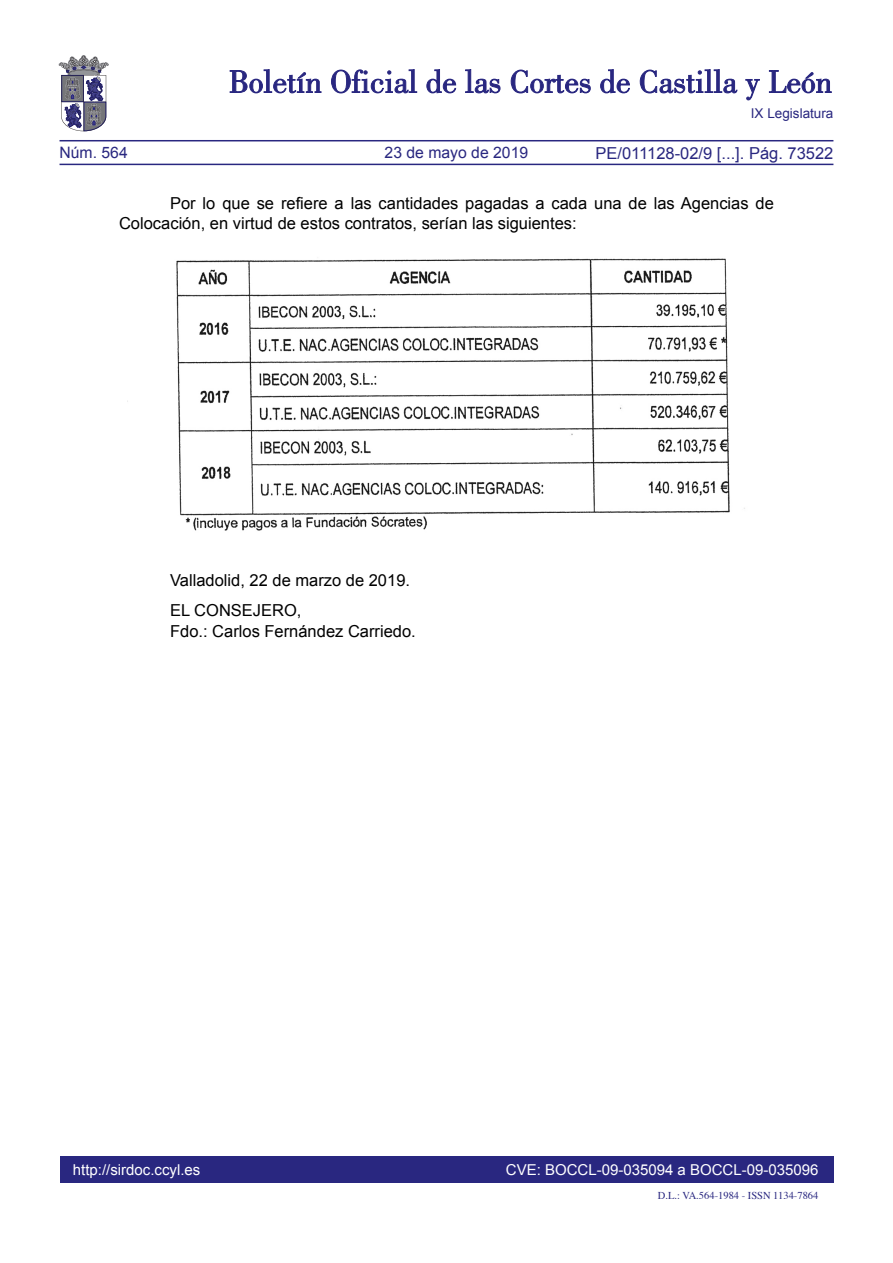
<style>
.page{position:relative;width:893px;height:1263px;background:#fff}
.page>*{position:absolute;margin:0;border:0;box-sizing:border-box;transform-origin:0 0}
.TEXTO_NORMAL{font:16.5px/19.8px "Arial";color:#000}
.firma{font:16.5px/21px "Arial";color:#000}
.t1{font:16.5px "Arial";color:#292780}
.valladolid{font:16.5px "Arial";color:#000}
.t2{font:15.75px "Arial";color:#292780}
.t3{font:15px "Arial";color:#fff}
.t4{font:13.5px "Arial";color:#292780}
.t5{font:10.5px "Times";color:#292780}
</style>
<div class="page">
<div style="left:60px;top:1157px;width:773px;height:26px;background:#292780"></div>
<hr style="left:60px;top:164px;width:773px;height:1px;background:#292780">
<hr style="left:60px;top:140px;width:773px;height:1px;background:#292780">
<svg style="left:230px;top:69px;width:91px;height:24px"></svg>
<svg style="left:331px;top:69px;width:86px;height:24px"></svg>
<svg style="left:426px;top:69px;width:30px;height:24px"></svg>
<svg style="left:465px;top:69px;width:35px;height:24px"></svg>
<svg style="left:511px;top:70px;width:80px;height:23px"></svg>
<svg style="left:600px;top:69px;width:30px;height:24px"></svg>
<svg style="left:640px;top:69px;width:97px;height:24px"></svg>
<svg style="left:745px;top:79px;width:15px;height:21px"></svg>
<svg style="left:769px;top:70px;width:62px;height:23px"></svg>
<svg style="left:59px;top:55px;width:49px;height:76px"></svg>
<img style="left:127px;top:258px;width:618px;height:273px">
<p class="t4" style="left:751px;top:105px;width:84px">IX Legislatura</p>
<p class="t1" style="left:595px;top:142px;width:239px">PE/011128-02/9 [...]. Pág. 73522</p>
<p class="TEXTO_NORMAL" style="left:119px;top:194px;width:656px;text-indent:51px">Por lo que se refiere a las cantidades pagadas a cada una de las Agencias de<br>Colocación, en virtud de estos contratos, serían las siguientes:</p>
<p class="t2" style="left:60px;top:142px;width:70px">Núm. 564</p>
<p class="t2" style="left:385px;top:142px;width:145px">23 de mayo de 2019</p>
<p class="valladolid" style="left:170px;top:570px;width:241px">Valladolid, 22 de marzo de 2019.</p>
<p class="firma" style="left:170px;top:600px;width:247px">EL CONSEJERO,<br>Fdo.: Carlos Fernández Carriedo.</p>
<p class="t3" style="left:73px;top:1159px;width:129px">http://sirdoc.ccyl.es</p>
<p class="t3" style="left:506px;top:1159px;width:314px">CVE: BOCCL-09-035094 a BOCCL-09-035096</p>
<p class="t5" style="left:658px;top:1185px;width:162px">D.L.: VA.564-1984 - ISSN 1134-7864</p>
</div>
